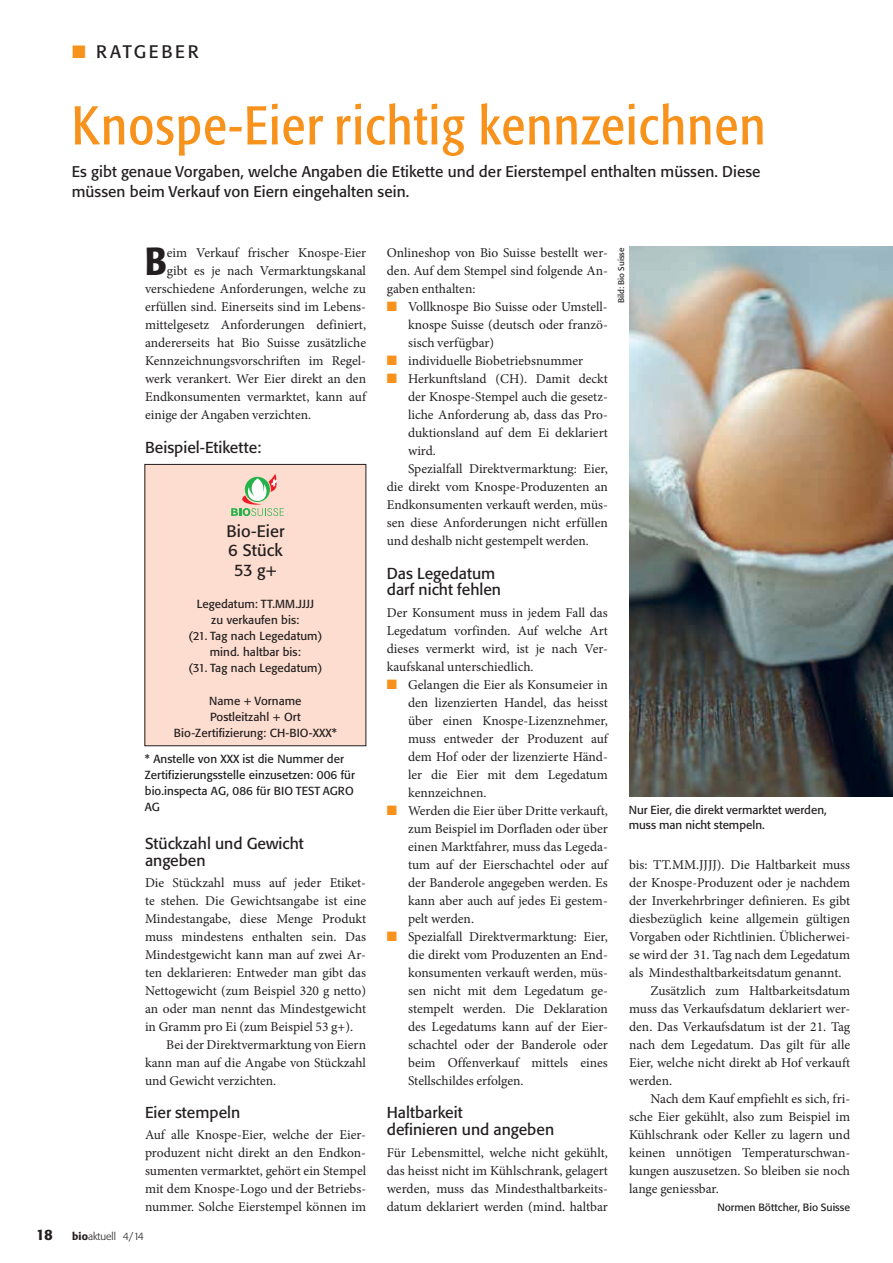
<style>
.page{position:relative;width:893px;height:1263px;background:#fff}
.page>*{position:absolute;margin:0;border:0;box-sizing:border-box;transform-origin:0 0}
.t1{font:condensed 54px "Formata BQ";letter-spacing:.025em;color:#f7931d}
.t2{font:500 condensed 38.85px "Formata BQ";color:#231f20}
.t3{font:18px "Formata BQ";letter-spacing:.15em;color:#231f20}
.t4{font:16.5px/19.5px "Formata BQ";letter-spacing:.005em;color:#231f20;text-align:center}
.t5{font:15.75px/16.5px "Formata BQ";color:#231f20}
.t6{font:15.3px/19.8px "Formata BQ";letter-spacing:.005em;color:#231f20}
.t7{font:500 15px "Formata BQ";color:#231f20}
.t8{font:13.5px/18px "Minion Pro";color:#231f20;text-align:justify}
.t9{font:11.55px/16px "Formata BQ";letter-spacing:.005em;color:#231f20;text-align:center}
.t10{font:10.5px "Formata BQ";color:#231f20}
.t11{font:300 10.5px "Formata BQ";color:#231f20}
.t12{font:8.25px "Formata BQ";color:#231f20}
.s1{color:#f7931d}
.s2{font-weight:500}
</style>
<div class="page">
<div style="left:145px;top:464px;width:221px;height:282px;background:#fdddcf"></div>
<div style="left:144px;top:464px;width:222px;height:282px;border:1px solid #231f20"></div>
<svg style="left:231px;top:474px;width:53px;height:42px"></svg>
<img style="left:629px;top:247px;width:264px;height:549px">
<h3 class="t3" style="left:72px;top:42px;width:128px"><span class="s1">■</span> RATGEBER</h3>
<h1 class="t1" style="left:72px;top:103px;width:695px">Knospe-Eier richtig kennzeichnen</h1>
<p class="t6" style="left:72px;top:163px;width:690px">Es gibt genaue Vorgaben, welche Angaben die Etikette und der Eierstempel enthalten müssen. Diese müssen beim Verkauf von Eiern eingehalten sein.</p>
<h2 class="t2" style="left:145px;top:248px;width:23px">B</h2>
<p class="t8" style="left:167px;top:245px;width:201px">eim Verkauf frischer Knospe-Eier</p>
<p class="t8" style="left:167px;top:263px;width:201px">gibt es je nach Vermarktungskanal</p>
<p class="t8" style="left:145px;top:281px;width:223px">verschiedene Anforderungen, welche zu</p>
<p class="t8" style="left:145px;top:299px;width:223px">erfüllen sind. Einerseits sind im Lebens-</p>
<p class="t8" style="left:145px;top:317px;width:223px">mittelgesetz Anforderungen definiert,</p>
<p class="t8" style="left:145px;top:335px;width:223px">andererseits hat Bio Suisse zusätzliche</p>
<p class="t8" style="left:145px;top:353px;width:223px">Kennzeichnungsvorschriften im Regel-</p>
<p class="t8" style="left:145px;top:371px;width:223px">werk verankert. Wer Eier direkt an den</p>
<p class="t8" style="left:145px;top:389px;width:223px">Endkonsumenten vermarktet, kann auf</p>
<p class="t8" style="left:145px;top:407px;width:168px">einige der Angaben verzichten.</p>
<p class="t5" style="left:145px;top:440px;width:118px">Beispiel-Etikette:</p>
<p class="t4" style="left:226px;top:522px;width:60px">Bio-Eier<br>6 Stück<br>53 g+</p>
<p class="t9" style="left:188px;top:596px;width:135px">Legedatum: TT.MM.JJJJ<br>zu verkaufen bis:<br>(21. Tag nach Legedatum) mind. haltbar bis:<br>(31. Tag nach Legedatum)</p>
<p class="t9" style="left:174px;top:693px;width:164px">Name + Vorname<br>Postleitzahl + Ort<br>Bio-Zertifizierung: CH-BIO-XXX*</p>
<p class="t9" style="left:145px;top:751px;width:212px;text-align:left">* Anstelle von XXX ist die Nummer der<br>Zertifizierungsstelle einzusetzen: 006 für bio.inspecta AG, 086 für BIO TEST AGRO<br>AG</p>
<p class="t5" style="left:145px;top:836px;width:160px">Stückzahl und Gewicht angeben</p>
<p class="t8" style="left:145px;top:875px;width:223px">Die Stückzahl muss auf jeder Etiket-</p>
<p class="t8" style="left:145px;top:893px;width:223px">te stehen. Die Gewichtsangabe ist eine</p>
<p class="t8" style="left:145px;top:911px;width:223px">Mindestangabe, diese Menge Produkt</p>
<p class="t8" style="left:145px;top:929px;width:223px">muss mindestens enthalten sein. Das</p>
<p class="t8" style="left:145px;top:947px;width:223px">Mindestgewicht kann man auf zwei Ar-</p>
<p class="t8" style="left:145px;top:965px;width:223px">ten deklarieren: Entweder man gibt das</p>
<p class="t8" style="left:145px;top:983px;width:223px">Nettogewicht (zum Beispiel 320 g netto)</p>
<p class="t8" style="left:145px;top:1001px;width:223px">an oder man nennt das Mindestgewicht</p>
<p class="t8" style="left:145px;top:1019px;width:210px">in Gramm pro Ei (zum Beispiel 53 g+).</p>
<p class="t8" style="left:166px;top:1037px;width:201px">Bei der Direktvermarktung von Eiern</p>
<p class="t8" style="left:145px;top:1055px;width:222px">kann man auf die Angabe von Stückzahl</p>
<p class="t8" style="left:145px;top:1073px;width:133px">und Gewicht verzichten.</p>
<p class="t5" style="left:145px;top:1105px;width:97px">Eier stempeln</p>
<p class="t8" style="left:145px;top:1127px;width:223px">Auf alle Knospe-Eier, welche der Eier&shy;produzent nicht direkt an den Endkon&shy;sumenten vermarktet, gehört ein Stempel mit dem Knospe-Logo und der Betriebs&shy;nummer. Solche Eierstempel können im</p>
<p class="t7" style="left:36px;top:1228px;width:18px">18</p>
<p class="t11" style="left:72px;top:1233px;width:73px"><span class="s2">bio</span>aktuell 4/14</p>
<p class="t8" style="left:387px;top:245px;width:223px">Onlineshop von Bio Suisse bestellt wer&shy;den. Auf dem Stempel sind folgende An&shy;gaben enthalten:</p>
<p class="t8" style="left:408px;top:299px;width:201px;text-indent:-21px"><span class="s1">■</span> Vollknospe Bio Suisse oder Umstell&shy;knospe Suisse (deutsch oder franzö&shy;sisch verfügbar)</p>
<p class="t8" style="left:387px;top:353px;width:198px"><span class="s1">■</span> individuelle Biobetriebsnummer</p>
<p class="t8" style="left:387px;top:371px;width:223px"><span class="s1">■</span> Herkunftsland (CH). Damit deckt</p>
<p class="t8" style="left:408px;top:389px;width:201px">der Knospe-Stempel auch die gesetz-</p>
<p class="t8" style="left:408px;top:407px;width:201px">liche Anforderung ab, dass das Pro-</p>
<p class="t8" style="left:408px;top:425px;width:201px">duktionsland auf dem Ei deklariert</p>
<p class="t8" style="left:408px;top:443px;width:29px">wird.</p>
<p class="t8" style="left:408px;top:461px;width:201px">Spezialfall Direktvermarktung: Eier,</p>
<p class="t8" style="left:387px;top:479px;width:223px">die direkt vom Knospe-Produzenten an</p>
<p class="t8" style="left:387px;top:497px;width:223px">Endkonsumenten verkauft werden, müs-</p>
<p class="t8" style="left:387px;top:515px;width:222px">sen diese Anforderungen nicht erfüllen</p>
<p class="t8" style="left:387px;top:533px;width:204px">und deshalb nicht gestempelt werden.</p>
<p class="t5" style="left:387px;top:566px;width:116px">Das Legedatum darf nicht fehlen</p>
<p class="t8" style="left:387px;top:605px;width:223px">Der Konsument muss in jedem Fall das Legedatum vorfinden. Auf welche Art dieses vermerkt wird, ist je nach Ver&shy;kaufskanal unterschiedlich.</p>
<p class="t8" style="left:408px;top:677px;width:201px;text-indent:-21px"><span class="s1">■</span> Gelangen die Eier als Konsumeier in den lizenzierten Handel, das heisst über einen Knospe-Lizenznehmer, muss entweder der Produzent auf dem Hof oder der lizenzierte Händ&shy;ler die Eier mit dem Legedatum kennzeichnen.</p>
<p class="t8" style="left:408px;top:803px;width:201px;text-indent:-21px"><span class="s1">■</span> Werden die Eier über Dritte verkauft, zum Beispiel im Dorfladen oder über einen Marktfahrer, muss das Legeda&shy;tum auf der Eierschachtel oder auf der Banderole angegeben werden. Es kann aber auch auf jedes Ei gestem&shy;pelt werden.</p>
<p class="t8" style="left:408px;top:929px;width:201px;text-indent:-21px"><span class="s1">■</span> Spezialfall Direktvermarktung: Eier, die direkt vom Produzenten an End&shy;konsumenten verkauft werden, müs&shy;sen nicht mit dem Legedatum ge&shy;stempelt werden. Die Deklaration des Legedatums kann auf der Eier&shy;schachtel oder der Banderole oder beim Offenverkauf mittels eines Stellschildes erfolgen.</p>
<p class="t5" style="left:387px;top:1105px;width:169px">Haltbarkeit<br>definieren und angeben</p>
<p class="t8" style="left:387px;top:1145px;width:223px">Für Lebensmittel, welche nicht gekühlt, das heisst nicht im Kühlschrank, gelagert werden, muss das Mindesthaltbarkeits&shy;datum deklariert werden (mind. haltbar</p>
<p class="t12" style="left:617px;top:303px;width:57px;rotate:-90deg">Bild: Bio Suisse</p>
<p class="t9" style="left:629px;top:803px;width:199px;line-height:14.5px;text-align:left">Nur Eier, die direkt vermarktet werden, muss man nicht stempeln.</p>
<p class="t8" style="left:629px;top:857px;width:223px">bis: TT.MM.JJJJ). Die Haltbarkeit muss</p>
<p class="t8" style="left:629px;top:875px;width:223px">der Knospe-Produzent oder je nachdem</p>
<p class="t8" style="left:629px;top:893px;width:223px">der Inverkehrbringer definieren. Es gibt</p>
<p class="t8" style="left:629px;top:911px;width:222px">diesbezüglich keine allgemein gültigen</p>
<p class="t8" style="left:629px;top:929px;width:223px">Vorgaben oder Richtlinien. Üblicherwei-</p>
<p class="t8" style="left:629px;top:947px;width:223px">se wird der 31. Tag nach dem Legedatum</p>
<p class="t8" style="left:629px;top:965px;width:214px">als Mindesthaltbarkeitsdatum genannt.</p>
<p class="t8" style="left:650px;top:983px;width:201px">Zusätzlich zum Haltbarkeitsdatum</p>
<p class="t8" style="left:629px;top:1001px;width:223px">muss das Verkaufsdatum deklariert wer-</p>
<p class="t8" style="left:629px;top:1019px;width:223px">den. Das Verkaufsdatum ist der 21. Tag</p>
<p class="t8" style="left:629px;top:1037px;width:222px">nach dem Legedatum. Das gilt für alle</p>
<p class="t8" style="left:629px;top:1055px;width:223px">Eier, welche nicht direkt ab Hof verkauft</p>
<p class="t8" style="left:629px;top:1073px;width:45px">werden.</p>
<p class="t8" style="left:650px;top:1091px;width:201px">Nach dem Kauf empfiehlt es sich, fri-</p>
<p class="t8" style="left:629px;top:1109px;width:223px">sche Eier gekühlt, also zum Beispiel im</p>
<p class="t8" style="left:629px;top:1127px;width:222px">Kühlschrank oder Keller zu lagern und</p>
<p class="t8" style="left:629px;top:1145px;width:223px">keinen unnötigen Temperaturschwan-</p>
<p class="t8" style="left:629px;top:1163px;width:222px">kungen auszusetzen. So bleiben sie noch</p>
<p class="t8" style="left:629px;top:1181px;width:91px">lange geniessbar.</p>
<p class="t10" style="left:717px;top:1202px;width:134px">Normen Böttcher, Bio Suisse</p>
</div>
